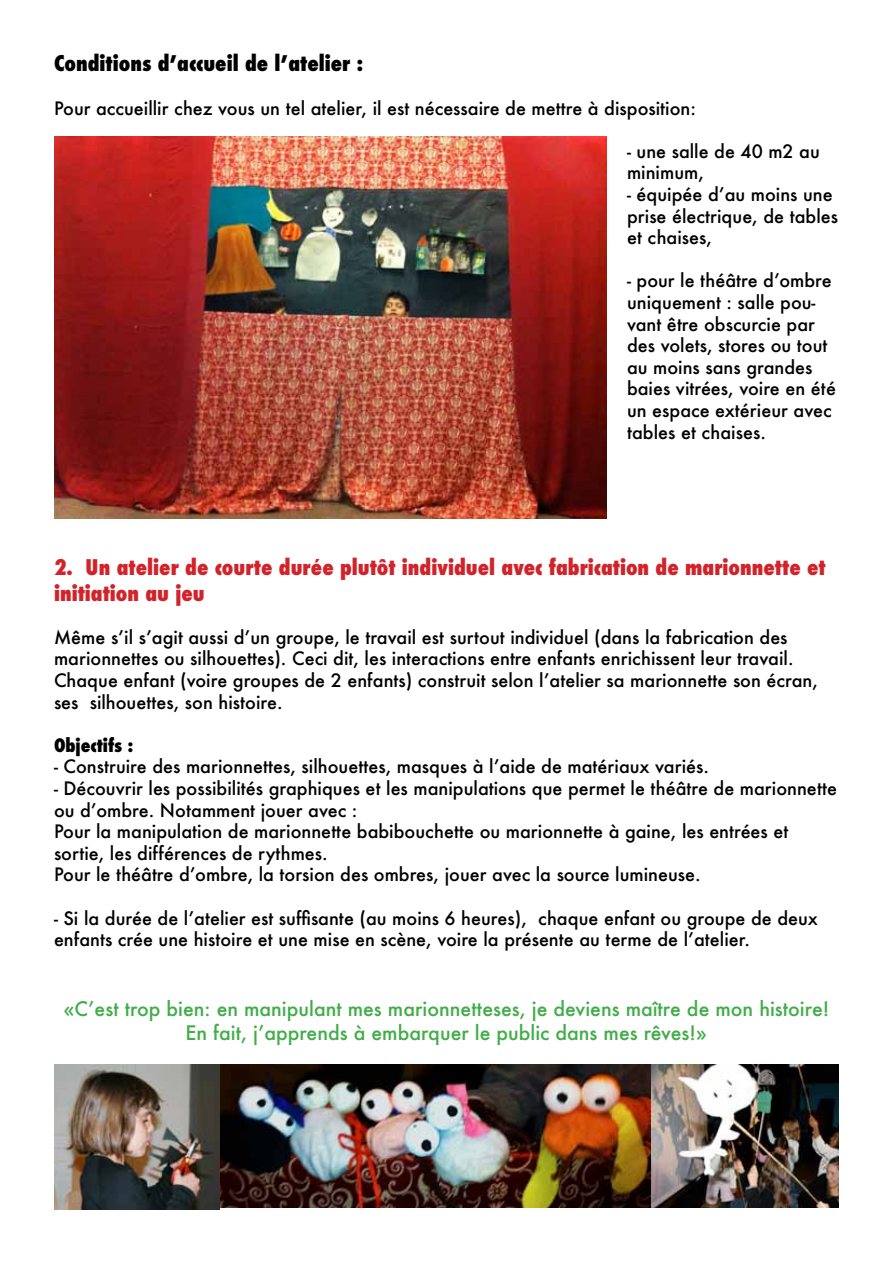
<style>
.page{position:relative;width:893px;height:1263px;background:#fff}
.page>*{position:absolute;margin:0;border:0;box-sizing:border-box;transform-origin:0 0}
.t1{font:800 condensed 21px/25.2px "Futura";color:#d2232a}
.t2{font:800 condensed 21px "Futura";color:#000}
.t3{font:500 19.5px/23.4px "Futura";color:#41ad49;text-align:center}
.t4{font:500 18px/21.6px "Futura";color:#000}
.t5{font:800 condensed 18px "Futura";color:#000}
</style>
<div class="page">
<img style="left:54px;top:136px;width:553px;height:383px">
<img style="left:219px;top:1065px;width:620px;height:143px">
<img style="left:54px;top:1065px;width:165px;height:145px">
<p class="t2" style="left:54px;top:49px;width:311px">Conditions d’accueil de l’atelier :</p>
<p class="t4" style="left:54px;top:97px;width:643px">Pour accueillir chez vous un tel atelier, il est nécessaire de mettre à disposition:</p>
<p class="t4" style="left:627px;top:140px;width:194px">- une salle de 40 m2 au minimum,</p>
<p class="t4" style="left:627px;top:183px;width:213px">- équipée d’au moins une prise électrique, de tables et chaises,</p>
<p class="t4" style="left:627px;top:270px;width:210px">- pour le théâtre d’ombre uniquement : salle pou&shy;vant être obscurcie par des volets, stores ou tout au moins sans grandes baies vitrées, voire en été un espace extérieur avec tables et chaises.</p>
<p class="t1" style="left:54px;top:555px;width:773px">2. Un atelier de courte durée plutôt individuel avec fabrication de marionnette et initiation au jeu</p>
<p class="t4" style="left:54px;top:626px;width:765px">Même s’il s’agit aussi d’un groupe, le travail est surtout individuel (dans la fabrication des marionnettes ou silhouettes). Ceci dit, les interactions entre enfants enrichissent leur travail.<br>Chaque enfant (voire groupes de 2 enfants) construit selon l’atelier sa marionnette son écran, ses silhouettes, son histoire.</p>
<p class="t5" style="left:54px;top:733px;width:81px">Objectifs :</p>
<p class="t4" style="left:54px;top:756px;width:657px">- Construire des marionnettes, silhouettes, masques à l’aide de matériaux variés.</p>
<p class="t4" style="left:54px;top:777px;width:785px">- Découvrir les possibilités graphiques et les manipulations que permet le théâtre de marionnette ou d’ombre. Notamment jouer avec :<br>Pour la manipulation de marionnette babibouchette ou marionnette à gaine, les entrées et sortie, les différences de rythmes.<br>Pour le théâtre d’ombre, la torsion des ombres, jouer avec la source lumineuse.</p>
<p class="t4" style="left:54px;top:907px;width:765px">- Si la durée de l’atelier est suffisante (au moins 6 heures), chaque enfant ou groupe de deux enfants crée une histoire et une mise en scène, voire la présente au terme de l’atelier.</p>
<p class="t3" style="left:63px;top:997px;width:767px">«C’est trop bien: en manipulant mes marionnetteses, je deviens maître de mon histoire!<br>En fait, j’apprends à embarquer le public dans mes rêves!»</p>
</div>
